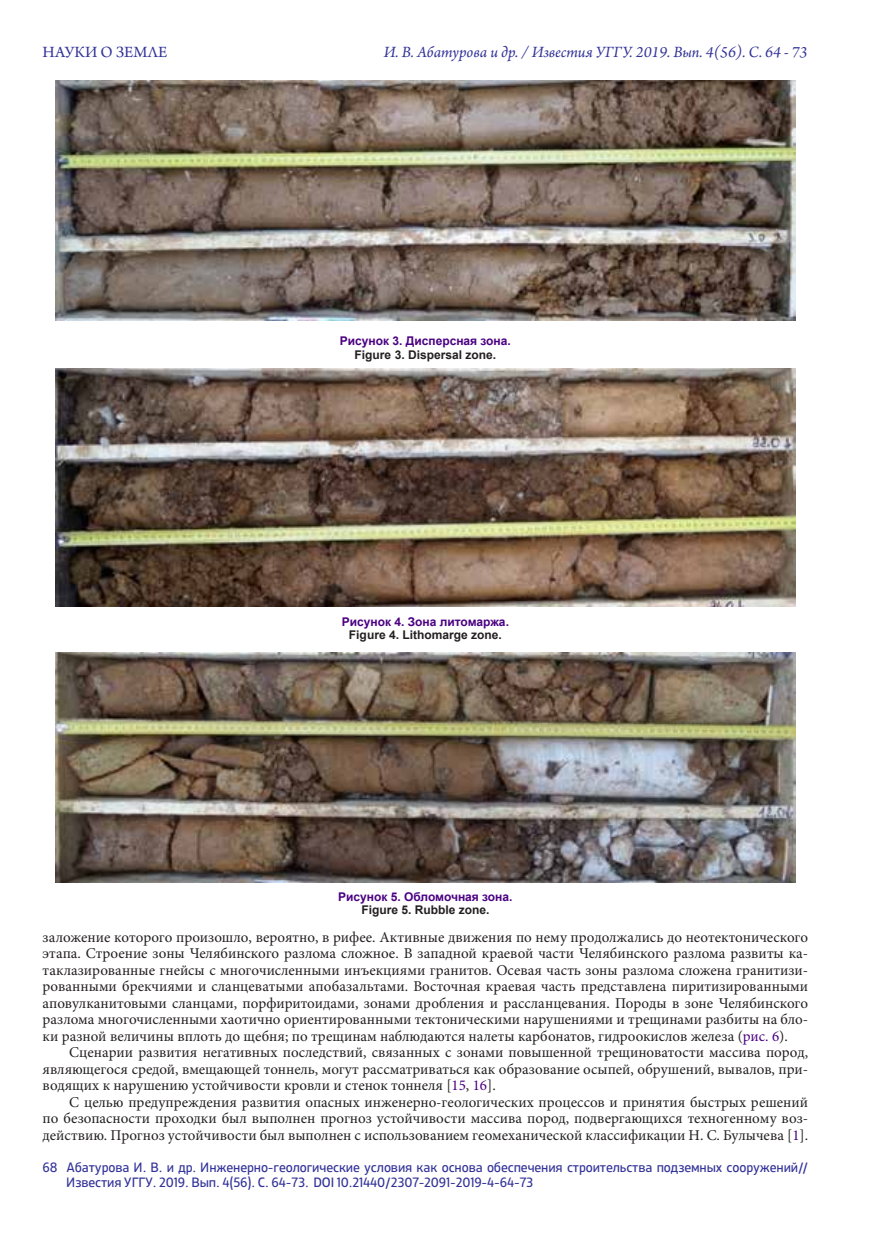
<style>
.page{position:relative;width:872px;height:1234px;background:#fff}
.page>*{position:absolute;margin:0;border:0;box-sizing:border-box;transform-origin:0 0}
.t1{font:italic 16.5px "Arno Pro";color:#339}
.t2{font:16.5px "Arno Pro";letter-spacing:.005em;color:#339}
.Абзац_списка{font:15px/16.5px "Minion Pro";color:#231f20;text-align:justify}
.t3{font:13.5px/15px "XXII Centar";letter-spacing:-.01em;color:#339}
.Обычный{font:700 12px "Arial";color:#4b0082}
.Обычный-2{font:700 12px "Arial";color:#231f20}
.s1{color:#4b0082}
</style>
<div class="page">
<img style="left:56px;top:81px;width:739px;height:239px">
<img style="left:56px;top:368px;width:739px;height:238px">
<img style="left:56px;top:653px;width:739px;height:229px">
<p class="t2" style="left:43px;top:43px;width:126px">НАУКИ О ЗЕМЛЕ</p>
<p class="t1" style="left:384px;top:42px;width:425px">И. В. Абатурова и др. / Известия УГГУ. 2019. Вып. 4(56). С. 64 - 73</p>
<p class="Обычный" style="left:340px;top:332px;width:173px">Рисунок 3. Дисперсная зона.</p>
<p class="Обычный-2" style="left:355px;top:346px;width:143px">Figure 3. Dispersal zone.</p>
<p class="Обычный" style="left:342px;top:613px;width:169px">Рисунок 4. Зона литомаржа.</p>
<p class="Обычный-2" style="left:349px;top:626px;width:154px">Figure 4. Lithomarge zone.</p>
<p class="Обычный" style="left:338px;top:887px;width:176px">Рисунок 5. Обломочная зона.</p>
<p class="Обычный-2" style="left:361px;top:901px;width:130px">Figure 5. Rubble zone.</p>
<p class="Абзац_списка" style="left:43px;top:928px;width:767px">заложение которого произошло, вероятно, в рифее. Активные движения по нему продолжались до неотектонического этапа. Строение зоны Челябинского разлома сложное. В западной краевой части Челябинского разлома развиты ка&shy;таклазированные гнейсы с многочисленными инъекциями гранитов. Осевая часть зоны разлома сложена гранитизи&shy;рованными брекчиями и сланцеватыми апобазальтами. Восточная краевая часть представлена пиритизированными аповулканитовыми сланцами, порфиритоидами, зонами дробления и рассланцевания. Породы в зоне Челябинского разлома многочисленными хаотично ориентированными тектоническими нарушениями и трещинами разбиты на бло&shy;ки разной величины вплоть до щебня; по трещинам наблюдаются налеты карбонатов, гидроокислов железа (<span class="s1">рис. 6</span>).</p>
<p class="Абзац_списка" style="left:43px;top:1043px;width:767px;text-indent:27px">Сценарии развития негативных последствий, связанных с зонами повышенной трещиноватости массива пород, являющегося средой, вмещающей тоннель, могут рассматриваться как образование осыпей, обрушений, вывалов, при&shy;водящих к нарушению устойчивости кровли и стенок тоннеля [<span class="s1">15</span>, <span class="s1">16</span>].</p>
<p class="Абзац_списка" style="left:43px;top:1093px;width:767px;text-indent:27px">С целью предупреждения развития опасных инженерно-геологических процессов и принятия быстрых решений по безопасности проходки был выполнен прогноз устойчивости массива пород, подвергающихся техногенному воз&shy;действию. Прогноз устойчивости был выполнен с использованием геомеханической классификации Н. С. Булычева [<span class="s1">1</span>].</p>
<p class="t3" style="left:67px;top:1159px;width:743px;text-indent:-24px">68 Абатурова И. В. и др. Инженерно-геологические условия как основа обеспечения строительства подземных сооружений//<br>Известия УГГУ. 2019. Вып. 4(56). С. 64-73. DOI 10.21440/2307-2091-2019-4-64-73</p>
</div>
